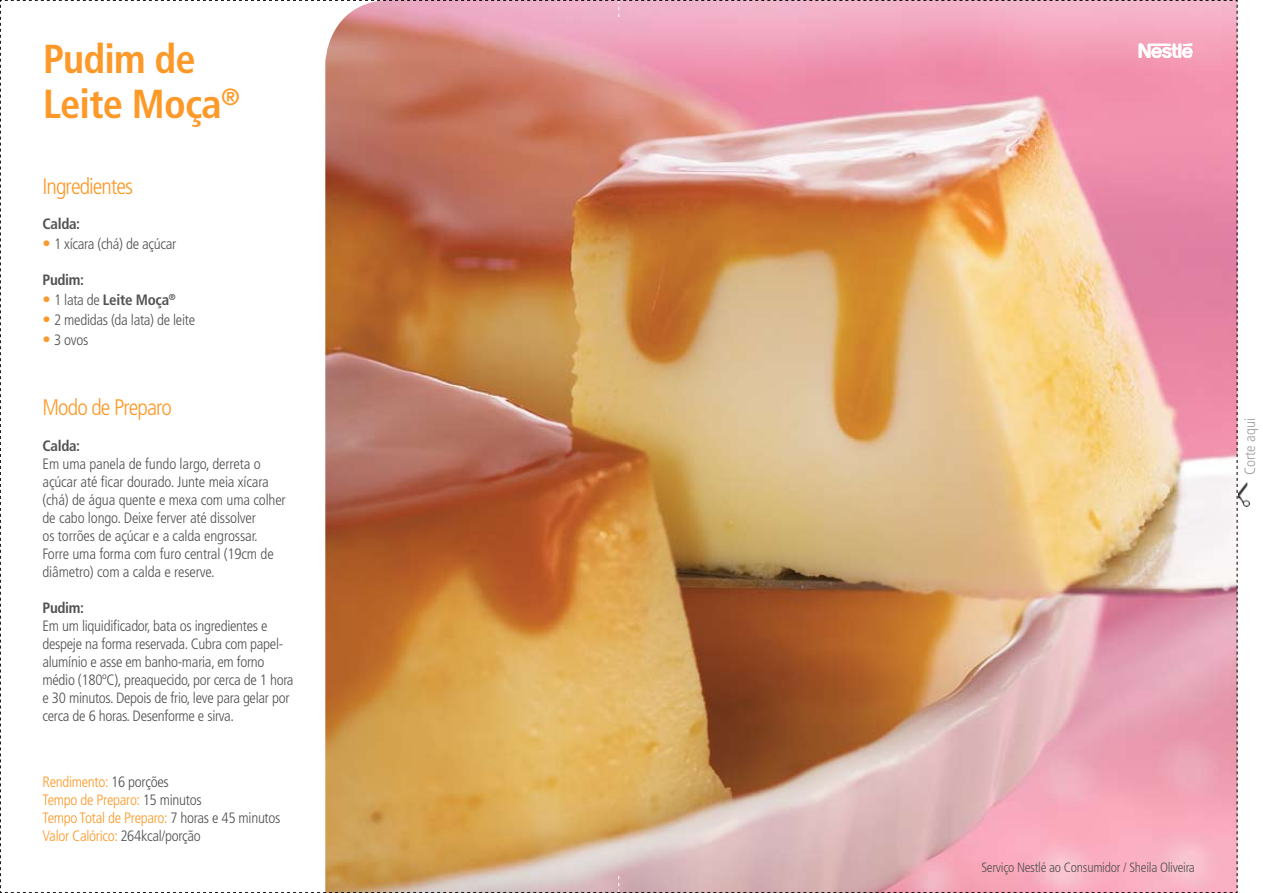
<style>
.page{position:relative;width:1263px;height:893px;background:#fff}
.page>*{position:absolute;margin:0;border:0;box-sizing:border-box;transform-origin:0 0}
.t1{font:700 condensed 40.5px/45px "Frutiger";letter-spacing:-.02em;color:#fc9928}
.t2{font:300 condensed 22.5px "Frutiger";letter-spacing:-.04em;color:#fc9928}
.t3{font:300 condensed 15px/18px "Frutiger";letter-spacing:-.02em;color:#525252}
.t4{font:300 condensed 15px/18px "Frutiger";letter-spacing:-.02em;color:#fc9928}
.t5{font:700 condensed 15px "Frutiger";letter-spacing:-.02em;color:#525252}
.t6{font:300 condensed 15px "Frutiger";color:#9f9f9f}
.t7{font:300 condensed 13.5px "Frutiger";letter-spacing:-.02em;color:#525252}
.s1{font-size:16.5px;color:#fc9928}
.s2{font-weight:300;font-size:16.5px;color:#fc9928}
.s3{font-weight:300}
.s4{color:#525252}
</style>
<div class="page">
<img style="left:1238px;top:483px;width:11px;height:24px">
<img style="left:0;top:0;width:1238px;height:893px">
<h1 class="t1" style="left:43px;top:36px;width:198px">Pudim de<br>Leite Moça<sup>®</sup></h1>
<h2 class="t2" style="left:43px;top:174px;width:92px">Ingredientes</h2>
<p class="t5" style="left:43px;top:215px;width:39px">Calda:</p>
<p class="t3" style="left:43px;top:235px;width:135px"><span class="s1">•</span> 1 xícara (chá) de açúcar</p>
<p class="t5" style="left:43px;top:271px;width:43px">Pudim:</p>
<p class="t5" style="left:43px;top:291px;width:135px"><span class="s2">•</span> <span class="s3">1 lata de</span> Leite Moça<sup>®</sup></p>
<p class="t3" style="left:43px;top:311px;width:154px"><span class="s1">•</span> 2 medidas (da lata) de leite</p>
<p class="t3" style="left:43px;top:331px;width:47px"><span class="s1">•</span> 3 ovos</p>
<h2 class="t2" style="left:43px;top:395px;width:131px">Modo de Preparo</h2>
<p class="t5" style="left:43px;top:437px;width:39px">Calda:</p>
<p class="t3" style="left:43px;top:455px;width:245px">Em uma panela de fundo largo, derreta o açúcar até ficar dourado. Junte meia xícara (chá) de água quente e mexa com uma colher de cabo longo. Deixe ferver até dissolver<br>os torrões de açúcar e a calda engrossar.<br>Forre uma forma com furo central (19cm de diâmetro) com a calda e reserve.</p>
<p class="t5" style="left:43px;top:599px;width:43px">Pudim:</p>
<p class="t3" style="left:43px;top:617px;width:253px">Em um liquidificador, bata os ingredientes e despeje na forma reservada. Cubra com papel&shy;alumínio e asse em banho-maria, em forno médio (180ºC), preaquecido, por cerca de 1 hora e 30 minutos. Depois de frio, leve para gelar por cerca de 6 horas. Desenforme e sirva.</p>
<p class="t4" style="left:43px;top:773px;width:239px">Rendimento: <span class="s4">16 porções<br></span>Tempo de Preparo: <span class="s4">15 minutos<br></span>Tempo Total de Preparo: <span class="s4">7 horas e 45 minutos<br></span>Valor Calórico: <span class="s4">264kcal/porção</span></p>
<p class="t6" style="left:1241px;top:475px;width:58px;rotate:-90deg">Corte aqui</p>
<p class="t7" style="left:981px;top:859px;width:215px">Serviço Nestlé ao Consumidor / Sheila Oliveira</p>
</div>
